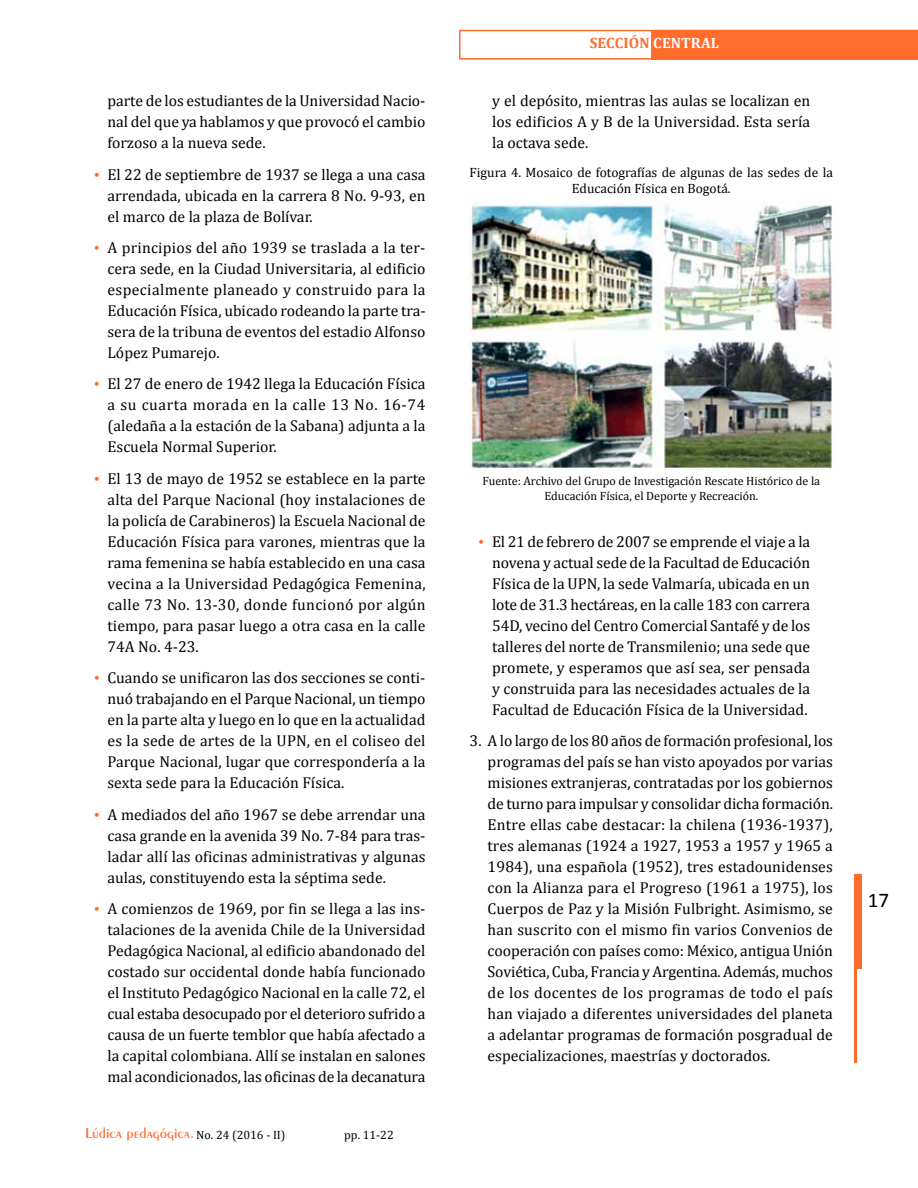
<style>
.page{position:relative;width:918px;height:1188px;background:#fff}
.page>*{position:absolute;margin:0;border:0;box-sizing:border-box;transform-origin:0 0}
.t1{font:21px "Calibri";color:#000}
.t2{font:15.75px/21px "Cambria";color:#000;text-align:justify}
.t3{font:600 15px "Exotic 350 BT";color:#ff6c2c}
.t4{font:700 15px "Cambria";letter-spacing:.01em;color:#ff6c2c}
.t5{font:13.5px/16.2px "Cambria";color:#000;text-align:center}
.t6{font:12px/14.4px "Cambria";color:#000;text-align:center}
.s1{font-family:"Times New Roman";color:#ff6c2c}
.s2{font-family:"Cambria";font-weight:400;font-size:12px;color:#000}
.s3{color:#fff}
</style>
<div class="page">
<div style="left:459px;top:30px;width:459px;height:30px;border:2px solid #ff6c2c"></div>
<div style="left:651px;top:30px;width:267px;height:29px;background:#ff6c2c"></div>
<div style="left:856px;top:874px;width:6px;height:95px;background:#ff6c2c"></div>
<hr style="left:854px;top:874px;width:2px;height:188px;background:#ff6c2c">
<img style="left:470px;top:201px;width:362px;height:268px">
<p class="t2" style="left:108px;top:90px;width:320px">parte de los estudiantes de la Universidad Nacio&shy;nal del que ya hablamos y que provocó el cambio forzoso a la nueva sede.</p>
<p class="t2" style="left:108px;top:164px;width:320px;text-indent:-13px"><span class="s1">•</span> El 22 de septiembre de 1937 se llega a una casa arrendada, ubicada en la carrera 8 No. 9-93, en el marco de la plaza de Bolívar.</p>
<p class="t2" style="left:108px;top:237px;width:320px;text-indent:-13px"><span class="s1">•</span> A principios del año 1939 se traslada a la ter&shy;cera sede, en la Ciudad Universitaria, al edificio especialmente planeado y construido para la Educación Física, ubicado rodeando la parte tra&shy;sera de la tribuna de eventos del estadio Alfonso López Pumarejo.</p>
<p class="t2" style="left:108px;top:374px;width:320px;text-indent:-13px"><span class="s1">•</span> El 27 de enero de 1942 llega la Educación Física a su cuarta morada en la calle 13 No. 16-74 (aledaña a la estación de la Sabana) adjunta a la Escuela Normal Superior.</p>
<p class="t2" style="left:108px;top:468px;width:320px;text-indent:-13px"><span class="s1">•</span> El 13 de mayo de 1952 se establece en la parte alta del Parque Nacional (hoy instalaciones de la policía de Carabineros) la Escuela Nacional de Educación Física para varones, mientras que la rama femenina se había establecido en una casa vecina a la Universidad Pedagógica Femenina, calle 73 No. 13-30, donde funcionó por algún tiempo, para pasar luego a otra casa en la calle 74A No. 4-23.</p>
<p class="t2" style="left:108px;top:668px;width:320px;text-indent:-13px"><span class="s1">•</span> Cuando se unificaron las dos secciones se conti&shy;nuó trabajando en el Parque Nacional, un tiempo en la parte alta y luego en lo que en la actualidad es la sede de artes de la UPN, en el coliseo del Parque Nacional, lugar que correspondería a la sexta sede para la Educación Física.</p>
<p class="t2" style="left:108px;top:804px;width:320px;text-indent:-13px"><span class="s1">•</span> A mediados del año 1967 se debe arrendar una casa grande en la avenida 39 No. 7-84 para tras&shy;ladar allí las oficinas administrativas y algunas aulas, constituyendo esta la séptima sede.</p>
<p class="t2" style="left:108px;top:898px;width:320px;text-indent:-13px"><span class="s1">•</span> A comienzos de 1969, por fin se llega a las ins&shy;talaciones de la avenida Chile de la Universidad Pedagógica Nacional, al edificio abandonado del costado sur occidental donde había funcionado el Instituto Pedagógico Nacional en la calle 72, el cual estaba desocupado por el deterioro sufrido a causa de un fuerte temblor que había afectado a la capital colombiana. Allí se instalan en salones mal acondicionados, las oficinas de la decanatura</p>
<p class="t3" style="left:85px;top:1124px;width:202px">Lúdica pedagógica.<span class="s2">No. 24 (2016 - II)</span></p>
<p class="t6" style="left:344px;top:1127px;width:51px">pp. 11-22</p>
<p class="t4" style="left:590px;top:34px;width:131px">SECCIÓN <span class="s3">CENTRAL</span></p>
<p class="t2" style="left:492px;top:90px;width:320px">y el depósito, mientras las aulas se localizan en los edificios A y B de la Universidad. Esta sería la octava sede.</p>
<p class="t5" style="left:470px;top:164px;width:365px">Figura 4. Mosaico de fotografías de algunas de las sedes de la<br>Educación Física en Bogotá.</p>
<p class="t6" style="left:482px;top:474px;width:339px">Fuente: Archivo del Grupo de Investigación Rescate Histórico de la<br>Educación Física, el Deporte y Recreación.</p>
<p class="t2" style="left:492px;top:531px;width:320px;text-indent:-13px"><span class="s1">•</span> El 21 de febrero de 2007 se emprende el viaje a la novena y actual sede de la Facultad de Educación Física de la UPN, la sede Valmaría, ubicada en un lote de 31.3 hectáreas, en la calle 183 con carrera 54D, vecino del Centro Comercial Santafé y de los talleres del norte de Transmilenio; una sede que promete, y esperamos que así sea, ser pensada y construida para las necesidades actuales de la Facultad de Educación Física de la Universidad.</p>
<p class="t2" style="left:488px;top:731px;width:347px;text-indent:-18px">3. A lo largo de los 80 años de formación profesional, los programas del país se han visto apoyados por varias misiones extranjeras, contratadas por los gobiernos de turno para impulsar y consolidar dicha formación.<br>Entre ellas cabe destacar: la chilena (1936-1937), tres alemanas (1924 a 1927, 1953 a 1957 y 1965 a 1984), una española (1952), tres estadounidenses con la Alianza para el Progreso (1961 a 1975), los Cuerpos de Paz y la Misión Fulbright. Asimismo, se han suscrito con el mismo fin varios Convenios de cooperación con países como: México, antigua Unión Soviética, Cuba, Francia y Argentina. Además, muchos de los docentes de los programas de todo el país han viajado a diferentes universidades del planeta a adelantar programas de formación posgradual de especializaciones, maestrías y doctorados.</p>
<h1 class="t1" style="left:868px;top:886px;width:23px">17</h1>
</div>
